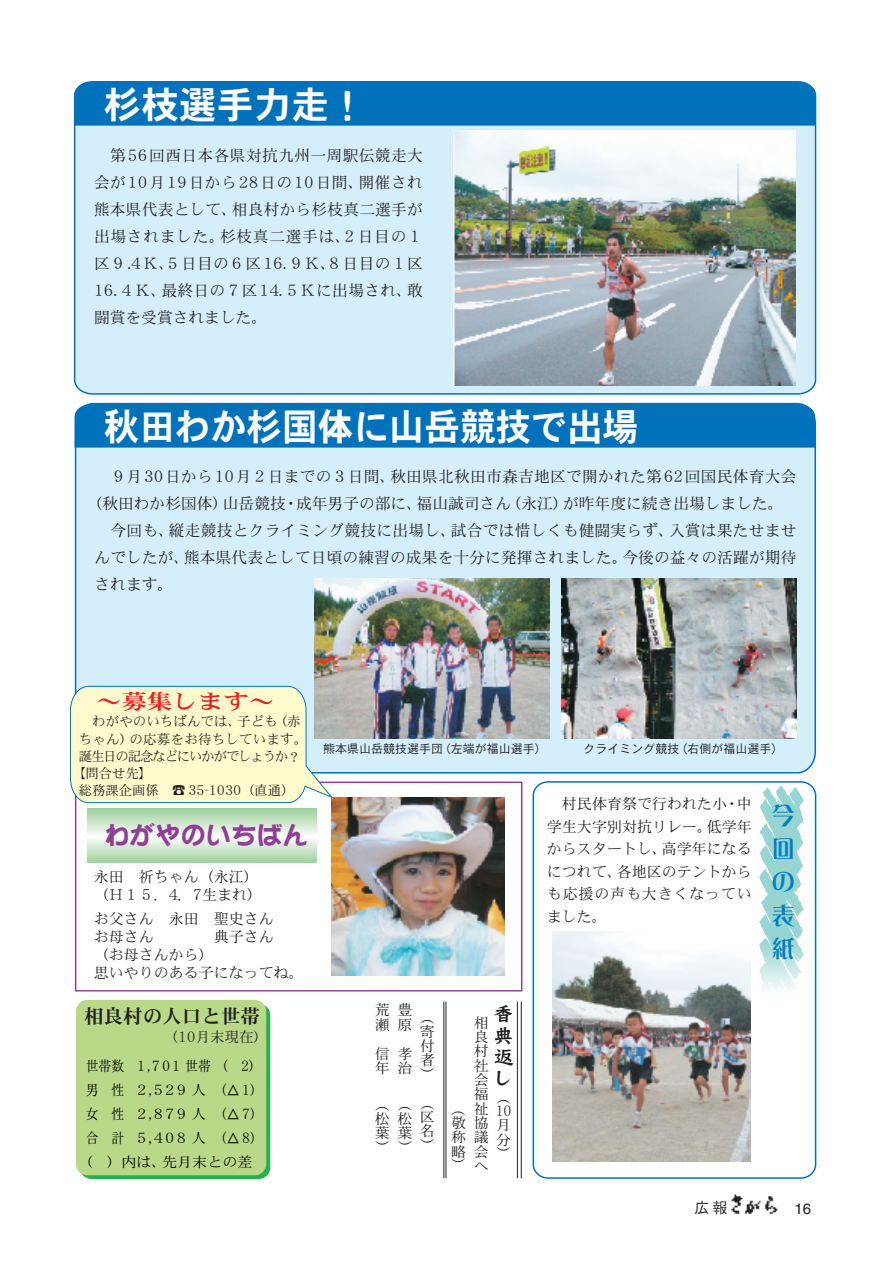
<style>
.page{position:relative;width:893px;height:1263px;background:#fff}
.page>*{position:absolute;margin:0;border:0;box-sizing:border-box;transform-origin:0 0}
.t1{font:37.5px "DFPHS Gothic CID W7";color:#fff;scale:.95 1}
.t2{font:37.5px "DFPHS Gothic CID W7";color:#fff}
.t3{font:24.6px "DFPPOP1 CID W12";color:#8f3f97;scale:1.04 1}
.t4{font:23.7px/33.2px "DFP Lei Ga So CID W7";color:#007ec5;text-align:justify;scale:.95 1}
.t5{font:21px "DFPHS Mincho CID W7";color:#ee1d23;scale:1.21 1}
.t6{font:20.25px/21.3px "DFP So Kai Sho CID W7";color:#231f20;text-align:justify;scale:1.04 1}
.t7{font:19.5px "DFPHS Mincho CID W7";color:#231f20}
.t8{font:15.75px/27px "DFPHS Mincho CID W3";letter-spacing:.015em;color:#231f20;text-align:justify}
.t9{font:15px/22.5px "DFPHS Mincho CID W3";color:#231f20}
.t10{font:15px "DFPHS Gothic CID W3";color:#231f20}
.t11{font:15px "Helvetica";color:#231f20}
.t12{font:14.55px/14.4px "DFPHS Mincho CID W3";color:#231f20;text-align:justify;scale:1.04 1}
.t13{font:14.55px "DFPHS Mincho CID W3";color:#231f20}
.t14{font:14.25px "DFPHS Mincho CID W3";color:#000;scale:.9 1}
.t15{font:14.25px "DFPHS Mincho CID W3";color:#000}
.t16{font:13.5px "DFPHS Mincho CID W3";color:#231f20}
.t17{font:13.5px "DFPHS Mincho CID W3";letter-spacing:-.08em;color:#231f20}
.t18{font:12px "DFPHS Gothic CID W3";color:#231f20}
.s1{font-family:"Heisei Mincho W3"}
</style>
<div class="page">
<img style="left:731px;top:1194px;width:47px;height:21px">
<div style="left:74px;top:402px;width:742px;height:372px;background:#d4effb"></div>
<svg style="left:759px;top:785px;width:45px;height:205px"></svg>
<div style="left:73px;top:81px;width:744px;height:314px;background:#d4effb"></div>
<div style="left:75px;top:82px;width:740px;height:44px;background:#0072bc"></div>
<svg style="left:80px;top:1003px;width:190px;height:176px"></svg>
<div style="left:76px;top:1000px;width:190px;height:175px;background:#b9d989;border-radius:12px"></div>
<hr style="left:443px;top:1002px;width:1px;height:176px;background:#231f20">
<hr style="left:446px;top:1002px;width:1px;height:176px;background:#231f20">
<hr style="left:517px;top:1002px;width:1px;height:176px;background:#231f20">
<hr style="left:521px;top:1002px;width:1px;height:176px;background:#231f20">
<div style="left:75px;top:781px;width:447px;height:210px;border:1px solid #8f3f97"></div>
<svg style="left:87px;top:808px;width:229px;height:55px;background:#cbe6ca"></svg>
<img style="left:331px;top:797px;width:174px;height:178px">
<div style="left:533px;top:781px;width:283px;height:398px;border:1px solid #0072bc;border-radius:14px"></div>
<div style="left:75px;top:404px;width:740px;height:44px;background:#0072bc"></div>
<img style="left:553px;top:932px;width:198px;height:229px">
<img style="left:453px;top:130px;width:342px;height:255px">
<img style="left:561px;top:579px;width:235px;height:160px">
<img style="left:315px;top:579px;width:235px;height:160px">
<svg style="left:70px;top:686px;width:262px;height:117px;background:#f4f4cd"></svg>
<h1 class="t2" style="left:104px;top:85px;width:264px">杉枝選手力走！</h1>
<p class="t8" style="left:94px;top:142px;width:330px;text-indent:16px">第56回西日本各県対抗九州一周駅伝競走大会が10月19日から28日の10日間、開催され熊本県代表として、相良村から杉枝真二選手が出場されました。杉枝真二選手は、２日目の１区９.4Ｋ、５日目の６区16.９Ｋ、８日目の１区16.４Ｋ、最終日の７区14.５Ｋに出場され、敢闘賞を受賞されました。</p>
<h1 class="t1" style="left:104px;top:407px;width:564px">秋田わか杉国体に山岳競技で出場</h1>
<p class="t8" style="left:110px;top:463px;width:688px">９月30日から10月２日までの３日間、秋田県北秋田市森吉地区で開かれた第62回国民体育大会</p>
<p class="t8" style="left:87px;top:490px;width:698px">（秋田わか杉国体）山岳競技・成年男子の部に、福山誠司さん（永江）が昨年度に続き出場しました。</p>
<p class="t8" style="left:110px;top:517px;width:688px">今回も、縦走競技とクライミング競技に出場し、試合では惜しくも健闘実らず、入賞は果たせませ</p>
<p class="t8" style="left:94px;top:544px;width:703px">んでしたが、熊本県代表として日頃の練習の成果を十分に発揮されました。今後の益々の活躍が期待</p>
<p class="t8" style="left:94px;top:571px;width:80px">されます。</p>
<h3 class="t5" style="left:96px;top:690px;width:149px">～募集します～</h3>
<p class="t16" style="left:92px;top:714px;width:210px">わがやのいちばんでは、子ども（赤</p>
<p class="t16" style="left:79px;top:731px;width:230px">ちゃん）の応募をお待ちしています。</p>
<p class="t17" style="left:79px;top:749px;width:223px">誕生日の記念などにいかがでしょうか？</p>
<p class="t16" style="left:72px;top:766px;width:82px">【問合せ先】</p>
<p class="t16" style="left:79px;top:783px;width:217px">総務課企画係 <span class="s1">☎</span> 35-1030（直通）</p>
<h2 class="t3" style="left:104px;top:822px;width:198px">わがやのいちばん</h2>
<p class="t9" style="left:94px;top:867px;width:170px;line-height:18px">永田 祈ちゃん（永江）（Ｈ１５．4．7生まれ）</p>
<p class="t9" style="left:94px;top:909px;width:181px;line-height:18px">お父さん 永田 聖史さんお母さん</p>
<p class="t9" style="left:214px;top:925px;width:61px">典子さん</p>
<p class="t9" style="left:94px;top:945px;width:211px;line-height:18px">（お母さんから）<br>思いやりのある子になってね。</p>
<p class="t7" style="left:84px;top:1006px;width:178px">相良村の人口と世帯</p>
<p class="t13" style="left:164px;top:1029px;width:106px">（10月末現在）</p>
<p class="t14" style="left:86px;top:1059px;width:197px">世帯数 1,701 世帯（ 2）</p>
<p class="t14" style="left:86px;top:1083px;width:198px">男 性 2,529 人（△1）</p>
<p class="t14" style="left:86px;top:1107px;width:198px">女 性 2,879 人（△7）</p>
<p class="t14" style="left:86px;top:1131px;width:198px">合 計 5,408 人（△8）</p>
<p class="t15" style="left:79px;top:1155px;width:176px">（ ）内は、先月末との差</p>
<p class="t18" style="left:323px;top:742px;width:225px">熊本県山岳競技選手団（左端が福山選手）</p>
<p class="t18" style="left:583px;top:742px;width:201px">クライミング競技（右側が福山選手）</p>
<p class="t12" style="left:375px;top:1002px;width:16px">荒瀬</p>
<p class="t12" style="left:375px;top:1046px;width:16px">信年</p>
<p class="t12" style="left:375px;top:1096px;width:16px">（松葉）</p>
<p class="t12" style="left:397px;top:1002px;width:16px">豊原</p>
<p class="t12" style="left:397px;top:1046px;width:16px">孝治</p>
<p class="t12" style="left:397px;top:1096px;width:16px">（松葉）</p>
<p class="t12" style="left:420px;top:1009px;width:16px">（寄付者）</p>
<p class="t12" style="left:420px;top:1095px;width:16px">（区名）</p>
<p class="t9" style="left:470px;top:1111px;width:6px;rotate:90deg">(</p>
<p class="t12" style="left:451px;top:1115px;width:16px">敬称略</p>
<p class="t9" style="left:470px;top:1158px;width:6px;rotate:90deg">)</p>
<p class="t6" style="left:493px;top:1003px;width:22px">香典返し</p>
<p class="t12" style="left:496px;top:1089px;width:17px">（10月分）</p>
<p class="t12" style="left:474px;top:1015px;width:16px">相良村社会福祉協議会へ</p>
<p class="t9" style="left:547px;top:792px;width:206px;text-align:justify;text-indent:15px">村民体育祭で行われた小・中学生大字別対抗リレー。低学年からスタートし、高学年になるにつれて、各地区のテントからも応援の声も大きくなっていました。</p>
<h3 class="t4" style="left:772px;top:799px;width:25px">今回の表紙</h3>
<p class="t10" style="left:695px;top:1199px;width:34px">広報</p>
<p class="t11" style="left:794px;top:1200px;width:18px">16</p>
</div>
